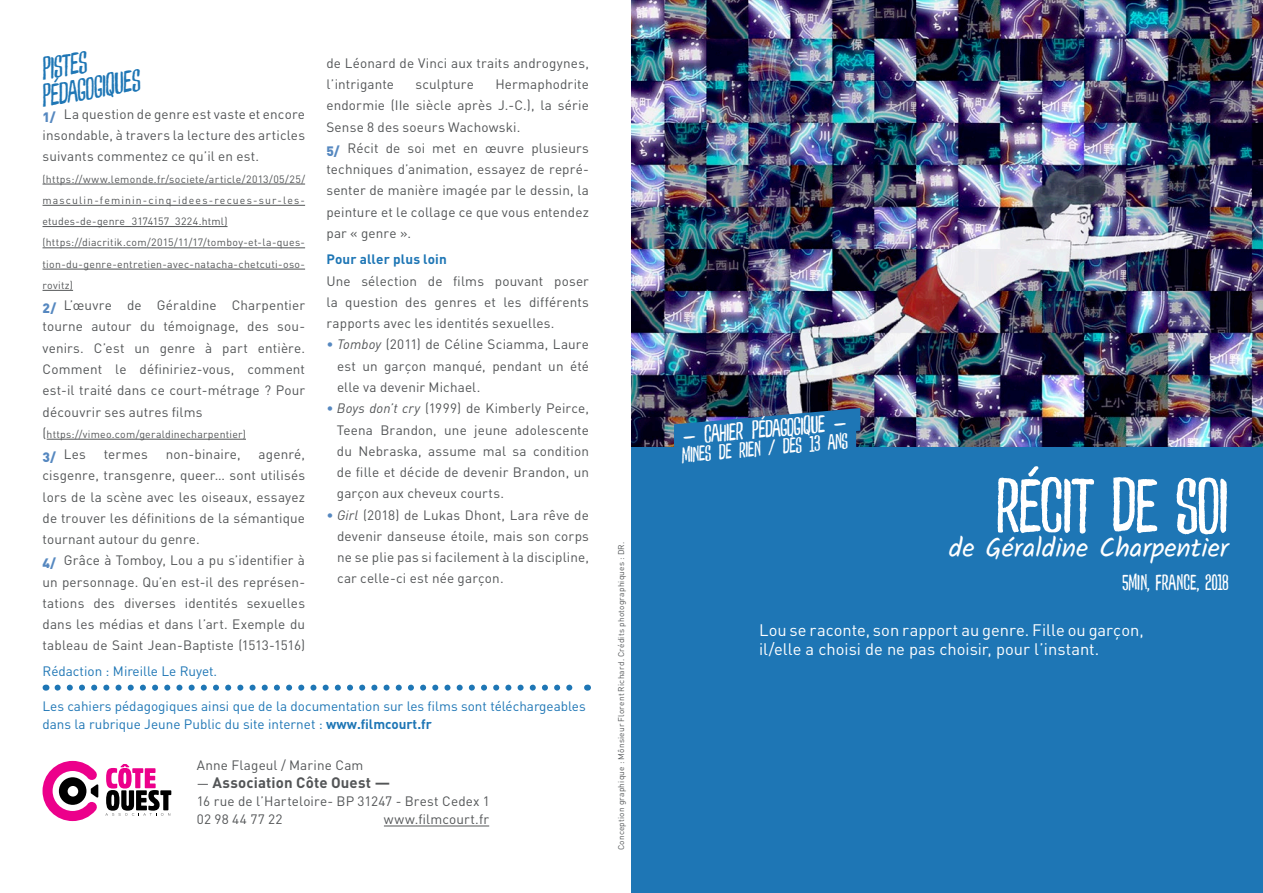
<style>
.page{position:relative;width:1263px;height:893px;background:#fff}
.page>*{position:absolute;margin:0;border:0;box-sizing:border-box;transform-origin:0 0}
.Titre_2{font:81px "Plumcake";letter-spacing:-.025em;color:#fff}
.t1{font:italic 31.5px/27px "Plumcake";color:#1e76b5}
.Réal{font:27px "Kalam";color:#fff}
.titre{font:25.5px "Plumcake";color:#fff}
.titre-2{font:22.5px "Plumcake";color:#fff}
.durée{font:22.5px "Plumcake";color:#fff}
.Chapeau{font:16.5px/19.5px "DIN Pro";color:#fff}
.None-2{font:700 15px "DIN Pro";letter-spacing:.01em;color:#535557}
.txt_courant{font:13.5px/21.3px "DIN Pro";letter-spacing:.01em;color:#535557;text-align:justify}
.txt_courant-2{font:13.5px/18px "DIN Pro";color:#1e76b5}
.tittitre{font:700 13.5px "DIN Pro";letter-spacing:.015em;color:#1e76b5}
.txt_courant-3{font:10.5px/21.3px "DIN Pro";letter-spacing:.025em;color:#535557;text-align:justify}
.t2{font:8.25px "DIN Pro";letter-spacing:.025em;color:#535557}
.s1{font-weight:900;color:#5688c0}
.s2{font-size:13.5px}
.s3{color:#5688c0}
.s4{font-family:"DIN";font-style:italic}
.s5{font-weight:700}
.s6{font-weight:400;font-size:13.5px}
</style>
<div class="page">
<hr style="left:384px;top:826px;width:105px;height:1px;background:#535557">
<svg style="left:43px;top:761px;width:55px;height:60px"></svg>
<svg style="left:105px;top:764px;width:66px;height:52px"></svg>
<div style="left:631px;top:446px;width:632px;height:447px;background:#1e76b5"></div>
<img style="left:631px;top:0;width:632px;height:446px">
<svg style="left:58px;top:685px;width:515px;height:6px"></svg>
<hr style="left:43px;top:184px;width:262px;height:1px;background:#535557">
<hr style="left:43px;top:205px;width:262px;height:1px;background:#535557">
<hr style="left:43px;top:226px;width:185px;height:1px;background:#535557">
<hr style="left:43px;top:248px;width:262px;height:1px;background:#535557">
<hr style="left:43px;top:269px;width:262px;height:1px;background:#535557">
<hr style="left:43px;top:290px;width:30px;height:1px;background:#535557">
<hr style="left:47px;top:439px;width:199px;height:1px;background:#535557">
<img style="left:652px;top:395px;width:231px;height:52px">
<p class="t1" style="left:34px;top:58px;width:101px;rotate:-10deg">PISTES<br>PÉDAGOGIQUES</p>
<p class="txt_courant" style="left:43px;top:103px;width:264px"><span class="s1">1/</span> La question de genre est vaste et encore insondable, à travers la lecture des articles suivants commentez ce qu’il en est.</p>
<p class="txt_courant-3" style="left:43px;top:168px;width:264px">(https://www.lemonde.fr/societe/article/2013/05/25/ masculin-feminin-cinq-idees-recues-sur-les&shy;etudes-de-genre_3174157_3224.html)</p>
<p class="txt_courant-3" style="left:43px;top:232px;width:264px">(https://diacritik.com/2015/11/17/tomboy-et-la-ques&shy;tion-du-genre-entretien-avec-natacha-chetcuti-oso&shy;rovitz)</p>
<p class="txt_courant" style="left:43px;top:294px;width:264px"><span class="s1">2/</span> L’œuvre de Géraldine Charpentier tourne autour du témoignage, des sou&shy;venirs. C’est un genre à part entière.<br>Comment le définiriez-vous, comment est-il traité dans ce court-métrage ? Pour découvrir ses autres films</p>
<p class="txt_courant-3" style="left:43px;top:423px;width:205px"><span class="s2">(</span>https://vimeo.com/geraldinecharpentier)</p>
<p class="txt_courant" style="left:43px;top:443px;width:45px"><span class="s1">3/</span> Les</p>
<p class="txt_courant" style="left:104px;top:443px;width:46px">termes</p>
<p class="txt_courant" style="left:166px;top:443px;width:77px">non-binaire,</p>
<p class="txt_courant" style="left:43px;top:443px;width:264px;text-indent:216px">agenré, cisgenre, transgenre, queer… sont utilisés lors de la scène avec les oiseaux, essayez de trouver les définitions de la sémantique tournant autour du genre.</p>
<p class="txt_courant" style="left:43px;top:549px;width:264px"><span class="s1">4/</span> Grâce à Tomboy, Lou a pu s’identifier à un personnage. Qu’en est-il des représen&shy;tations des diverses identités sexuelles dans les médias et dans l’art. Exemple du tableau de Saint Jean-Baptiste (1513-1516)</p>
<p class="txt_courant-2" style="left:43px;top:662px;width:176px">Rédaction : Mireille Le Ruyet.</p>
<p class="txt_courant" style="left:326px;top:52px;width:264px">de Léonard de Vinci aux traits androgynes, l’intrigante</p>
<p class="txt_courant" style="left:326px;top:73px;width:264px;text-indent:169px">Hermaphodrite endormie (IIe siècle après J.-C.), la série Sense 8 des soeurs Wachowski.</p>
<p class="txt_courant" style="left:326px;top:137px;width:264px"><span class="s1">5/</span> Récit de soi met en œuvre plusieurs techniques d’animation, essayez de repré&shy;senter de manière imagée par le dessin, la peinture et le collage ce que vous entendez par « genre ».</p>
<p class="tittitre" style="left:326px;top:250px;width:122px">Pour aller plus loin</p>
<p class="txt_courant" style="left:326px;top:270px;width:264px">Une sélection de films pouvant poser la question des genres et les différents rapports avec les identités sexuelles.</p>
<p class="txt_courant" style="left:337px;top:333px;width:253px;text-indent:-11px"><span class="s3">•</span> <span class="s4">Tomboy</span> (2011) de Céline Sciamma, Laure est un garçon manqué, pendant un été elle va devenir Michael.</p>
<p class="txt_courant" style="left:337px;top:397px;width:254px;text-indent:-11px"><span class="s3">•</span> <span class="s4">Boys don’t cry</span> (1999) de Kimberly Peirce, Teena Brandon, une jeune adolescente du Nebraska, assume mal sa condition de fille et décide de devenir Brandon, un garçon aux cheveux courts.</p>
<p class="txt_courant" style="left:337px;top:503px;width:253px;text-indent:-11px"><span class="s3">•</span> <span class="s4">Girl</span> (2018) de Lukas Dhont, Lara rêve de devenir danseuse étoile, mais son corps ne se plie pas si facilement à la discipline, car celle-ci est née garçon.</p>
<p class="txt_courant" style="left:415px;top:73px;width:60px">sculpture</p>
<p class="txt_courant-2" style="left:43px;top:696px;width:545px">Les cahiers pédagogiques ainsi que de la documentation sur les films sont téléchargeables dans la rubrique Jeune Public du site internet : <span class="s5">www.filmcourt.fr</span></p>
<p class="txt_courant" style="left:197px;top:754px;width:168px">Anne Flageul / Marine Cam</p>
<p class="None-2" style="left:197px;top:772px;width:195px"><span class="s6">—</span> Association Côte Ouest —</p>
<p class="txt_courant" style="left:197px;top:792px;width:295px;line-height:18px">16 rue de l’Harteloire- BP 31247 - Brest Cedex 1<br>02 98 44 77 22</p>
<p class="txt_courant" style="left:384px;top:808px;width:107px">www.filmcourt.fr</p>
<p class="t2" style="left:615px;top:850px;width:310px;rotate:-90deg">Conception graphique : Mônsieur Florent Richard. Crédits photographiques : DR.</p>
<p class="titre" style="left:681px;top:422px;width:166px;rotate:-5deg">— CAHIER PÉDAGOGIQUE —</p>
<p class="titre-2" style="left:680px;top:442px;width:168px;rotate:-5deg">MINES DE RIEN / DÈS 13 ANS</p>
<p class="Titre_2" style="left:996px;top:460px;width:235px">RÉCIT DE SOI</p>
<p class="Réal" style="left:949px;top:529px;width:281px">de Géraldine Charpentier</p>
<p class="durée" style="left:1122px;top:570px;width:108px">5MIN, FRANCE, 2018</p>
<p class="Chapeau" style="left:759px;top:619px;width:386px">Lou se raconte, son rapport au genre. Fille ou garçon, il/elle a choisi de ne pas choisir, pour l’instant.</p>
</div>
